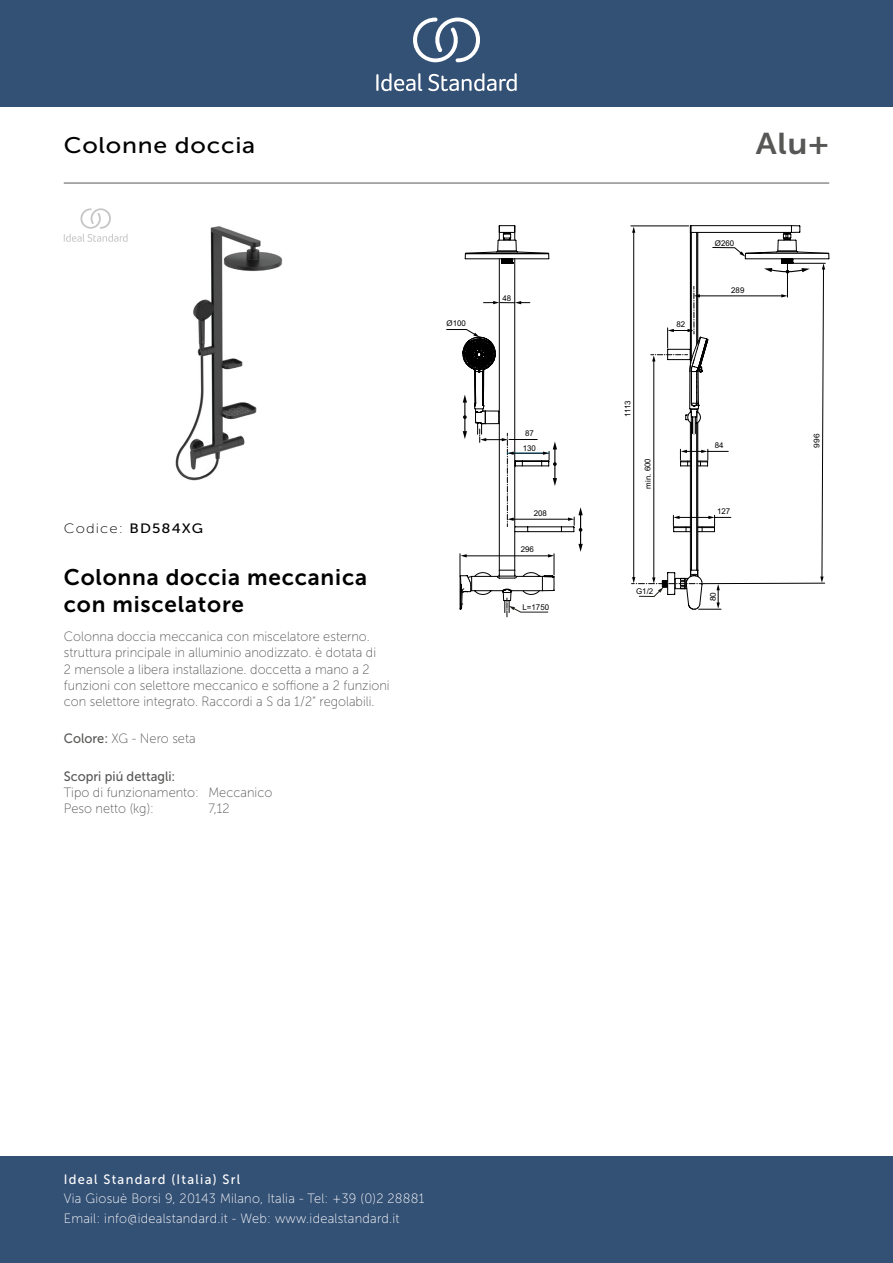
<style>
.page{position:relative;width:893px;height:1263px;background:#fff}
.page>*{position:absolute;margin:0;border:0;box-sizing:border-box;transform-origin:0 0}
._001_Produkttyp{font:30px "Museo Sans 700";color:#575756;scale:1.1 1}
.Article_Name{font:22.5px/27px "Museo Sans 700";letter-spacing:.035em;color:#000}
.t1{font:22.5px "Museo Sans 500";letter-spacing:.03em;color:#000;scale:1.1 1}
.Marketing_Descriptio{font:13.5px/16.2px "Museo Sans 100";color:#575756;scale:.95 1}
.t2{font:13.5px/19.5px "Museo Sans 100";letter-spacing:.02em;color:#fff;scale:.95 1}
.Operation_Type{font:13.5px "Museo Sans 100";color:#575756;scale:.95 1}
.t3{font:13.5px "Museo Sans 500";letter-spacing:.1em;color:#fff;scale:.95 1}
.Colour{font:13.5px "Museo Sans 100";color:#575756;scale:.95 1}
.t4{font:13.5px "Museo Sans 500";color:#575756;scale:.95 1}
.Net_Weight__kg{font:13.5px "Museo Sans 100";color:#575756;scale:.95 1}
.t5{font:13.5px "Museo Sans 100";letter-spacing:.075em;color:#000;scale:1.1 1}
.t6{font:7.95px "Arial";color:#020203}
.t7{font:7.95px "Arial";color:#020203;scale:1.05 1}
.s1{font-family:"Museo Sans 500"}
</style>
<div class="page">
<div style="left:0;top:1157px;width:893px;height:106px;background:#335075"></div>
<div style="left:0;top:0;width:893px;height:107px;background:#335075"></div>
<svg style="left:428px;top:73px;width:89px;height:18px"></svg>
<svg style="left:376px;top:73px;width:46px;height:18px"></svg>
<svg style="left:413px;top:18px;width:67px;height:44px"></svg>
<hr style="left:64px;top:183px;width:765px;height:1px;background:#575756">
<img style="left:175px;top:226px;width:108px;height:254px">
<svg style="left:446px;top:225px;width:137px;height:392px"></svg>
<svg style="left:631px;top:225px;width:198px;height:385px"></svg>
<svg style="left:64px;top:208px;width:64px;height:34px"></svg>
<p class="t1" style="left:64px;top:133px;width:176px">Colonne doccia</p>
<p class="_001_Produkttyp" style="left:756px;top:127px;width:68px">Alu+</p>
<p class="t5" style="left:64px;top:521px;width:128px">Codice: <span class="s1">BD584XG</span></p>
<p class="Article_Name" style="left:64px;top:564px;width:305px">Colonna doccia meccanica con miscelatore</p>
<p class="Marketing_Descriptio" style="left:64px;top:629px;width:345px">Colonna doccia meccanica con miscelatore esterno. struttura principale in alluminio anodizzato. è dotata di<br>2 mensole a libera installazione. doccetta a mano a 2 funzioni con selettore meccanico e soffione a 2 funzioni con selettore integrato. Raccordi a S da 1/2“ regolabili.</p>
<p class="Colour" style="left:64px;top:732px;width:140px"><span class="s1">Colore:</span> XG - Nero seta</p>
<p class="t4" style="left:64px;top:769px;width:119px">Scopri piú dettagli:</p>
<p class="Operation_Type" style="left:64px;top:785px;width:221px">Tipo di funzionamento: Meccanico</p>
<p class="Net_Weight__kg" style="left:64px;top:801px;width:96px">Peso netto (kg):</p>
<p class="Net_Weight__kg" style="left:208px;top:801px;width:24px">7,12</p>
<p class="t6" style="left:446px;top:318px;width:21px">Ø100</p>
<p class="t6" style="left:502px;top:293px;width:10px">48</p>
<p class="t6" style="left:525px;top:428px;width:10px">87</p>
<p class="t6" style="left:523px;top:443px;width:15px">130</p>
<p class="t6" style="left:534px;top:508px;width:15px">208</p>
<p class="t6" style="left:521px;top:544px;width:15px">296</p>
<p class="t6" style="left:522px;top:602px;width:28px">L=1750</p>
<p class="t6" style="left:676px;top:319px;width:10px">82</p>
<p class="t6" style="left:622px;top:417px;width:18px;rotate:-90deg">1113</p>
<p class="t6" style="left:643px;top:489px;width:32px;rotate:-91deg">min. 600</p>
<p class="t6" style="left:715px;top:238px;width:21px">Ø260</p>
<p class="t6" style="left:731px;top:285px;width:15px">289</p>
<p class="t6" style="left:715px;top:439px;width:10px">84</p>
<p class="t6" style="left:717px;top:506px;width:15px">127</p>
<p class="t6" style="left:636px;top:586px;width:19px">G1/2</p>
<p class="t7" style="left:708px;top:601px;width:10px;rotate:-90deg">80</p>
<p class="t7" style="left:811px;top:447px;width:15px;rotate:-90deg">996</p>
<p class="t3" style="left:64px;top:1172px;width:187px">Ideal Standard (Italia) Srl</p>
<p class="t2" style="left:64px;top:1189px;width:381px">Via Giosuè Borsi 9, 20143 Milano, Italia - Tel: +39 (0)2 28881<br>Email: info@idealstandard.it - Web: www.idealstandard.it</p>
</div>
